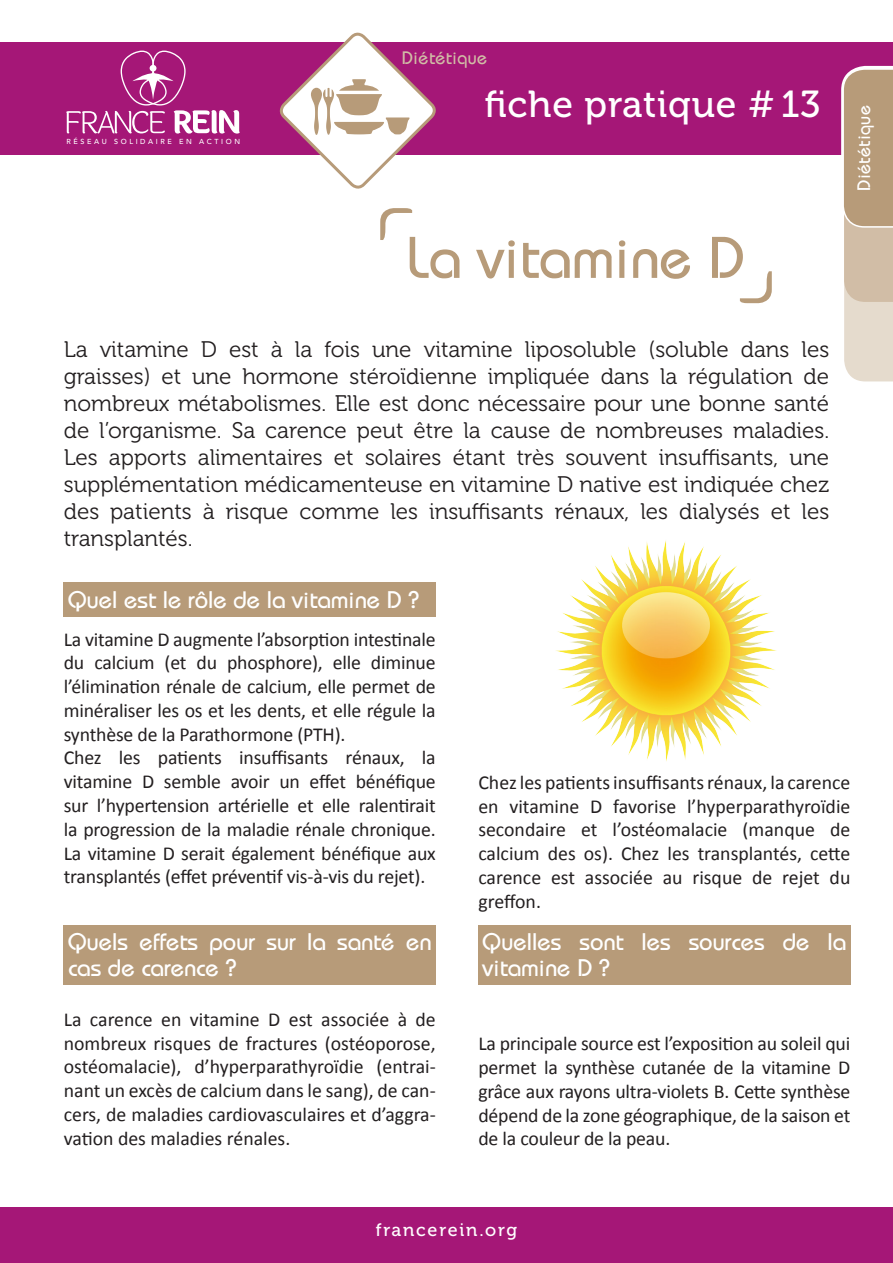
<style>
.page{position:relative;width:893px;height:1263px;background:#fff}
.page>*{position:absolute;margin:0;border:0;box-sizing:border-box;transform-origin:0 0}
.t1{font:58.5px "Bauhaus";color:#b79b79}
.t2{font:37.5px "Museo 500";letter-spacing:.02em;color:#fff}
.t3{font:24px/25.5px "Bauhaus";color:#fff}
.t4{font:22.5px/27px "Museo 300";color:#231f20;text-align:justify}
.t5{font:19.8px/23.7px "Calibri";letter-spacing:-.01em;color:#231f20;text-align:justify}
.t6{font:18px "Museo 500";letter-spacing:.1em;color:#fff}
.t7{font:18px "Bauhaus";letter-spacing:.02em;color:#fff}
.t8{font:18px "Bauhaus";letter-spacing:.02em;color:#d1bda6}
.t9{font:500 7.2px "Avenir";letter-spacing:.36em;color:#fff}
</style>
<div class="page">
<div style="left:0;top:43px;width:893px;height:112px;background:#a51777"></div>
<div style="left:0;top:1207px;width:893px;height:56px;background:#a51777"></div>
<svg style="left:841px;top:65px;width:52px;height:317px;background:#cdb8a2"></svg>
<svg style="left:278px;top:32px;width:160px;height:157px"></svg>
<div style="left:64px;top:583px;width:372px;height:34px;background:#b79b79"></div>
<div style="left:64px;top:925px;width:372px;height:59px;background:#b79b79"></div>
<div style="left:478px;top:925px;width:372px;height:59px;background:#b79b79"></div>
<svg style="left:380px;top:208px;width:32px;height:32px"></svg>
<svg style="left:740px;top:271px;width:32px;height:32px"></svg>
<img style="left:556px;top:540px;width:221px;height:221px">
<svg style="left:66px;top:51px;width:174px;height:83px"></svg>
<p class="t9" style="left:67px;top:136px;width:175px">RÉSEAU SOLIDAIRE EN ACTION</p>
<p class="t8" style="left:402px;top:46px;width:87px">Diététique</p>
<p class="t2" style="left:485px;top:84px;width:337px">fiche pratique # 13</p>
<p class="t1" style="left:406px;top:221px;width:340px">La vitamine D</p>
<p class="t7" style="left:853px;top:191px;width:87px;rotate:-90deg">Diététique</p>
<p class="t4" style="left:64px;top:336px;width:767px">La vitamine D est à la fois une vitamine liposoluble (soluble dans les graisses) et une hormone stéroïdienne impliquée dans la régulation de nombreux métabolismes. Elle est donc nécessaire pour une bonne santé de l’organisme. Sa carence peut être la cause de nombreuses maladies.<br>Les apports alimentaires et solaires étant très souvent insuffisants, une supplémentation médicamenteuse en vitamine D native est indiquée chez des patients à risque comme les insuffisants rénaux, les dialysés et les transplantés.</p>
<p class="t3" style="left:68px;top:587px;width:352px">Quel est le rôle de la vitamine D ?</p>
<p class="t5" style="left:64px;top:627px;width:373px">La vitamine D augmente l’absorption intestinale du calcium (et du phosphore), elle diminue l’élimination rénale de calcium, elle permet de minéraliser les os et les dents, et elle régule la synthèse de la Parathormone (PTH).</p>
<p class="t5" style="left:64px;top:746px;width:373px">Chez les patients insuffisants rénaux, la vitamine D semble avoir un effet bénéfique sur l’hypertension artérielle et elle ralentirait la progression de la maladie rénale chronique.<br>La vitamine D serait également bénéfique aux transplantés (effet préventif vis-à-vis du rejet).</p>
<p class="t5" style="left:478px;top:771px;width:374px">Chez les patients insuffisants rénaux, la carence en vitamine D favorise l’hyperparathyroïdie secondaire et l’ostéomalacie (manque de calcium des os). Chez les transplantés, cette carence est associée au risque de rejet du greffon.</p>
<p class="t3" style="left:68px;top:929px;width:365px">Quels effets pour sur la santé en cas de carence ?</p>
<p class="t3" style="left:483px;top:929px;width:365px">Quelles sont les sources de la vitamine D ?</p>
<p class="t5" style="left:64px;top:1007px;width:374px">La carence en vitamine D est associée à de nombreux risques de fractures (ostéoporose, ostéomalacie), d’hyperparathyroïdie (entrai&shy;nant un excès de calcium dans le sang), de can&shy;cers, de maladies cardiovasculaires et d’aggra&shy;vation des maladies rénales.</p>
<p class="t5" style="left:478px;top:1032px;width:374px">La principale source est l’exposition au soleil qui permet la synthèse cutanée de la vitamine D grâce aux rayons ultra-violets B. Cette synthèse dépend de la zone géographique, de la saison et de la couleur de la peau.</p>
<p class="t6" style="left:376px;top:1219px;width:143px">francerein.org</p>
</div>
